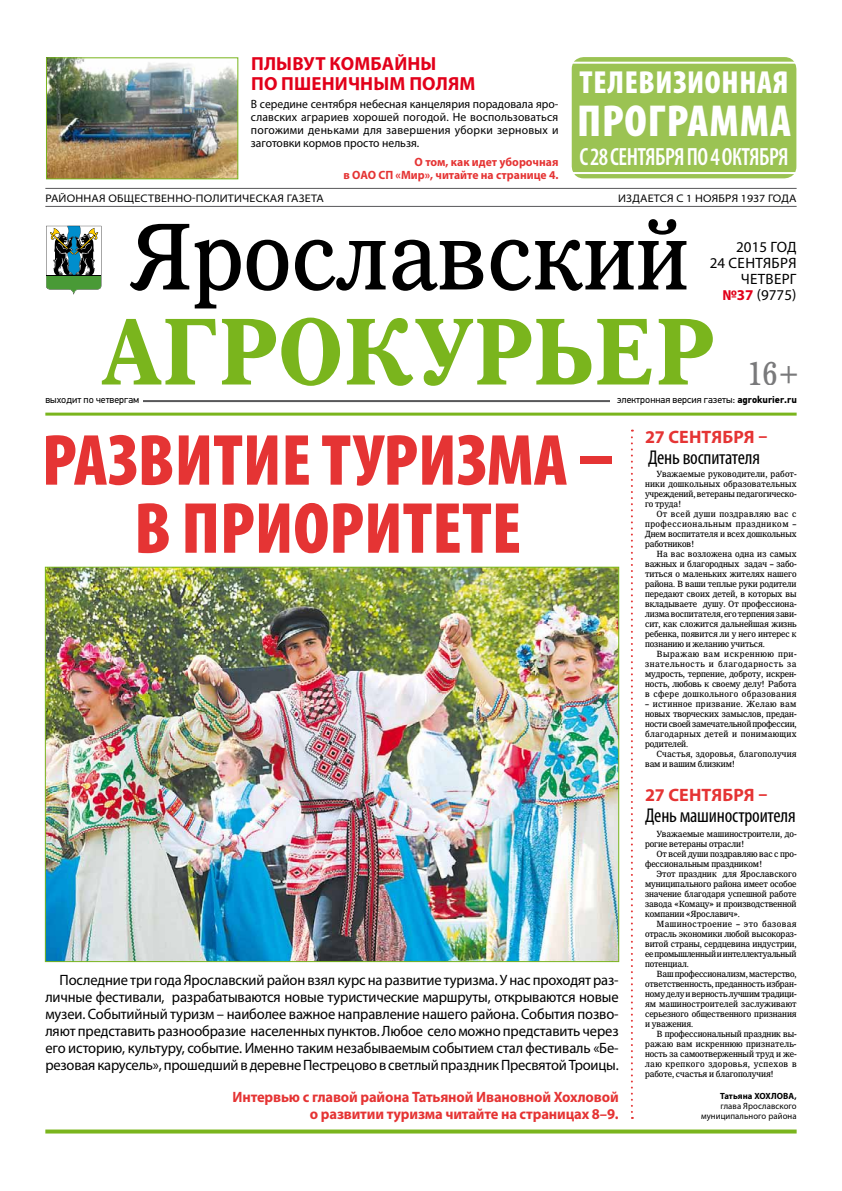
<style>
.page{position:relative;width:842px;height:1191px;background:#fff}
.page>*{position:absolute;margin:0;border:0;box-sizing:border-box;transform-origin:0 0}
.t1{font:95px "IZ Premium";color:#000;scale:.95 1}
.t2{font:700 95px "IZ Premium";color:#7ab51d;scale:.95 1}
.t3{font:900 condensed 73px/68px "Myriad Pro";color:#e53434}
.t4{font:900 condensed 45px "Myriad Pro";letter-spacing:.02em;color:#fff}
.t5{font:33.1px "IZ Premium";color:#58585a;scale:.95 1}
.t6{font:900 condensed 32px "Myriad Pro";letter-spacing:.025em;color:#fff}
.t7{font:600 condensed 25px "Myriad Pro";letter-spacing:-.02em;color:#fff;scale:.92 1}
.t8{font:condensed 20px "Myriad Pro";letter-spacing:-.01em;color:#000}
.t9{font:700 19px/20px "Myriad Pro";letter-spacing:.01em;color:#e2001a}
.t10{font:700 18px "Myriad Pro";color:#e53434}
.t11{font:15px/17px "Myriad Pro";letter-spacing:-.015em;color:#000;text-align:right}
.t12{font:700 15px/17px "Myriad Pro";letter-spacing:-.01em;color:#e53434;text-align:right}
.t13{font:12px/12.9px "Myriad Pro";letter-spacing:.005em;color:#000;text-align:justify}
.t14{font:700 12px/13px "Myriad Pro";color:#e53434;text-align:right}
.t15{font:semi-expanded 11px "Myriad Pro";letter-spacing:.02em;color:#000}
.t16{font:10px "PF Din Text Pro";color:#000}
.t17{font:9px/10px "IZ Premium";letter-spacing:-.01em;color:#000;text-align:justify;scale:.95 1}
.t18{font:9px/10px "IZ Premium";letter-spacing:.02em;color:#000;scale:.95 1}
.t19{font:9px/10.3px "Myriad Pro";letter-spacing:.01em;color:#000;text-align:right}
.t20{font:700 9px "Myriad Pro";letter-spacing:.005em;color:#000}
.s1{font-weight:700;color:#e2001a}
.s2{font-weight:700}
</style>
<div class="page">
<svg style="left:631px;top:429px;width:2px;height:690px"></svg>
<div style="left:572px;top:57px;width:224px;height:121px;background:#9bc353;border-radius:12px"></div>
<hr style="left:45px;top:412px;width:752px;height:3px;background:#7ab51d">
<svg style="left:45px;top:1129px;width:752px;height:4px;background:#8bbe3a"></svg>
<div style="left:566px;top:62px;width:236px;height:112px;border:2px solid #fff"></div>
<hr style="left:143px;top:400px;width:654px;height:2px;background:#58585a">
<hr style="left:45px;top:188px;width:752px;height:1px;background:#58585a">
<hr style="left:45px;top:206px;width:752px;height:1px;background:#58585a">
<div style="left:610px;top:393px;width:193px;height:16px;background:#fff"></div>
<svg style="left:46px;top:226px;width:55px;height:69px"></svg>
<img style="left:48px;top:60px;width:188px;height:117px">
<div style="left:46px;top:58px;width:192px;height:121px;border:1px solid #7ab51d"></div>
<img style="left:47px;top:568px;width:570px;height:392px">
<h3 class="t9" style="left:251px;top:53px;width:226px">ПЛЫВУТ КОМБАЙНЫ<br>ПО ПШЕНИЧНЫМ ПОЛЯМ</h3>
<h3 class="t13" style="left:251px;top:98px;width:309px">В середине сентября небесная канцелярия порадовала яро&shy;славских аграриев хорошей погодой. Не воспользоваться погожими деньками для завершения уборки зерновых и заготовки кормов просто нельзя.</h3>
<h3 class="t14" style="left:343px;top:155px;width:216px">О том, как идет уборочная<br>в ОАО СП «Мир», читайте на странице 4.</h3>
<h3 class="t6" style="left:580px;top:64px;width:209px">Телевизионная</h3>
<h3 class="t4" style="left:577px;top:96px;width:215px">ПРОГРАММА</h3>
<h3 class="t7" style="left:579px;top:143px;width:229px">с 28 сентября по 4 октября</h3>
<p class="t15" style="left:45px;top:192px;width:280px">районная общественно-политическая газета</p>
<p class="t15" style="left:618px;top:192px;width:180px">издается с 1 ноября 1937 года</p>
<h1 class="t1" style="left:128px;top:201px;width:591px">Ярославский</h1>
<h3 class="t11" style="left:710px;top:239px;width:88px;line-height:16px">2015 ГОД<br>24 сентября<br>ЧЕТВЕРГ <span class="s1">№37</span> (9775)</h3>
<h1 class="t2" style="left:102px;top:296px;width:648px">Агрокурьер</h1>
<p class="t16" style="left:617px;top:394px;width:181px">электронная версия газеты: <span class="s2">agrokurier.ru</span></p>
<h3 class="t5" style="left:747px;top:354px;width:57px">16+</h3>
<p class="t16" style="left:45px;top:394px;width:96px">выходит по четвергам</p>
<h2 class="t3" style="left:134px;top:427px;width:481px;text-indent:79px">ТИЕ ТУРИЗМА –<br>В ПРИОРИТЕТЕ</h2>
<h3 class="t10" style="left:645px;top:425px;width:35px">27 сентяб</h3>
<h3 class="t10" style="left:733px;top:425px;width:35px">ря –</h3>
<h2 class="t3" style="left:42px;top:427px;width:67px">РАЗВИ</h2>
<h3 class="t8" style="left:648px;top:445px;width:113px">День воспитателя</h3>
<p class="t17" style="left:645px;top:469px;width:161px;text-indent:11px">Уважаемые руководители, работ&shy;ники дошкольных образовательных учреждений, ветераны педагогическо&shy;го труда!</p>
<p class="t17" style="left:645px;top:509px;width:161px;text-indent:11px">От всей души поздравляю вас с профессиональным праздником – Днем воспитателя и всех дошкольных работников!</p>
<p class="t17" style="left:645px;top:549px;width:161px;text-indent:11px">На вас возложена одна из самых важных и благородных задач – забо&shy;титься о маленьких жителях нашего района. В ваши теплые руки родители передают своих детей, в которых вы вкладываете душу. От профессиона&shy;лизма воспитателя, его терпения зави&shy;сит, как сложится дальнейшая жизнь ребенка, появится ли у него интерес к познанию и желанию учиться.</p>
<p class="t17" style="left:645px;top:649px;width:161px;text-indent:11px">Выражаю вам искреннюю при&shy;знательность и благодарность за мудрость, терпение, доброту, искрен&shy;ность, любовь к своему делу! Работа в сфере дошкольного образования</p>
<p class="t17" style="left:645px;top:699px;width:161px">– истинное призвание. Желаю вам новых творческих замыслов, предан&shy;ности своей замечательной профессии, благодарных детей и понимающих родителей.</p>
<p class="t18" style="left:645px;top:749px;width:161px;text-indent:11px">Счастья, здоровья, благополучия вам и вашим близким!</p>
<h3 class="t10" style="left:645px;top:782px;width:35px">27 сентяб</h3>
<h3 class="t10" style="left:733px;top:782px;width:35px">ря –</h3>
<h3 class="t8" style="left:645px;top:803px;width:152px">День машиностроителя</h3>
<p class="t17" style="left:645px;top:829px;width:161px;text-indent:11px">Уважаемые машиностроители, до&shy;рогие ветераны отрасли!</p>
<p class="t17" style="left:645px;top:849px;width:161px;text-indent:11px">От всей души поздравляю вас с про&shy;фессиональным праздником!</p>
<p class="t17" style="left:645px;top:869px;width:161px;text-indent:11px">Этот праздник для Ярославского муниципального района имеет особое значение благодаря успешной работе завода «Комацу» и производственной компании «Ярославич».</p>
<p class="t17" style="left:645px;top:919px;width:161px;text-indent:11px">Машиностроение – это базовая отрасль экономики любой высокораз&shy;витой страны, сердцевина индустрии, ее промышленный и интеллектуальный потенциал.</p>
<p class="t17" style="left:645px;top:969px;width:161px;text-indent:11px">Ваш профессионализм, мастерство, ответственность, преданность избран&shy;ному делу и верность лучшим традици&shy;ям машиностроителей заслуживают серьезного общественного признания и уважения.</p>
<p class="t17" style="left:645px;top:1029px;width:161px;text-indent:11px">В профессиональный праздник вы&shy;ражаю вам искреннюю признатель&shy;ность за самоотверженный труд и же&shy;лаю крепкого здоровья, успехов в работе, счастья и благополучия!</p>
<p class="t20" style="left:720px;top:1089px;width:78px">Татьяна ХОХЛОВА,</p>
<p class="t19" style="left:701px;top:1100px;width:97px">глава Ярославского муниципального района</p>
<p class="t11" style="left:45px;top:971px;width:575px;text-align:justify;text-indent:14px">Последние три года Ярославский район взял курс на развитие туризма. У нас проходят раз&shy;личные фестивали, разрабатываются новые туристические маршруты, открываются новые музеи. Событийный туризм – наиболее важное направление нашего района. События позво&shy;ляют представить разнообразие населенных пунктов. Любое село можно представить через его историю, культуру, событие. Именно таким незабываемым событием стал фестиваль «Бе&shy;резовая карусель», прошедший в деревне Пестрецово в светлый праздник Пресвятой Троицы.</p>
<h3 class="t12" style="left:233px;top:1087px;width:388px">Интервью с главой района Татьяной Ивановной Хохловой о развитии туризма читайте на страницах 8–9.</h3>
</div>
